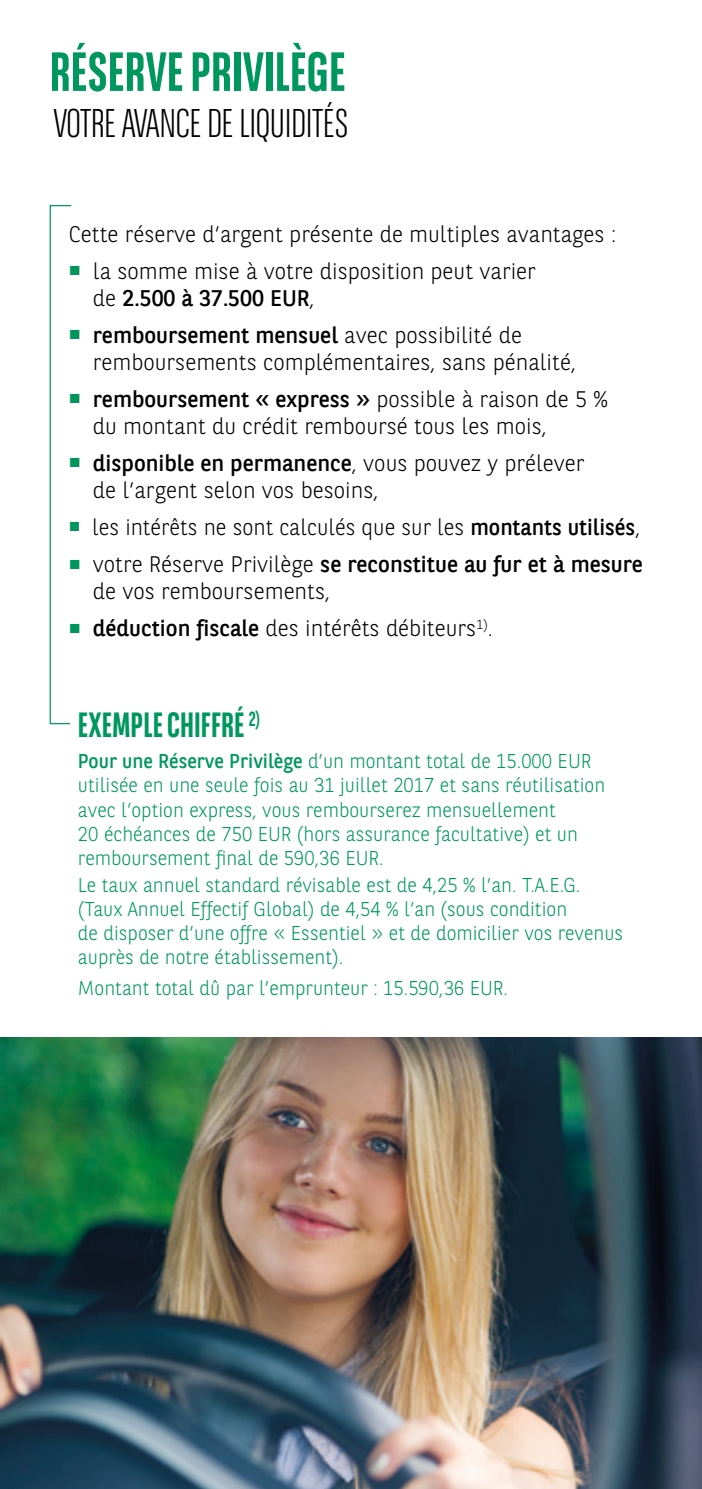
<style>
.page{position:relative;width:702px;height:1489px;background:#fff}
.page>*{position:absolute;margin:0;border:0;box-sizing:border-box;transform-origin:0 0}
.t1{font:700 55px "BNPP Sans Condensed";color:#00975f}
.t2{font:300 40px "BNPP Sans Condensed";letter-spacing:-.01em;color:#000}
.t3{font:700 35px "BNPP Sans Condensed";color:#00975f}
.t4{font:300 22.5px/27px "BNPP Sans";color:#000}
.t5{font:300 20px/24px "BNPP Sans";color:#00975f}
.s1{font-weight:400}
</style>
<div class="page">
<img style="left:0;top:1037px;width:702px;height:451px">
<svg style="left:49px;top:205px;width:23px;height:520px"></svg>
<div style="left:71px;top:704px;width:196px;height:40px;background:#fff"></div>
<h1 class="t1" style="left:50px;top:40px;width:297px">RÉSERVE PRIVILÈGE</h1>
<h2 class="t2" style="left:53px;top:98px;width:296px">VOTRE AVANCE DE LIQUIDITÉS</h2>
<p class="t4" style="left:69px;top:219px;width:549px">Cette réserve d’argent présente de multiples avantages :</p>
<p class="t4" style="left:93px;top:256px;width:444px;text-indent:-24px"><sup>■</sup> la somme mise à votre disposition peut varier de <span class="s1">2.500 à 37.500 EUR</span>,</p>
<p class="t4" style="left:93px;top:320px;width:484px;text-indent:-24px"><sup>■</sup> <span class="s1">remboursement mensuel</span> avec possibilité de remboursements complémentaires, sans pénalité,</p>
<p class="t4" style="left:93px;top:384px;width:516px;text-indent:-24px"><sup>■</sup> <span class="s1">remboursement « express »</span> possible à raison de 5 % du montant du crédit remboursé tous les mois,</p>
<p class="t4" style="left:93px;top:448px;width:493px;text-indent:-24px"><sup>■</sup> <span class="s1">disponible en permanence</span>, vous pouvez y prélever de l’argent selon vos besoins,</p>
<p class="t4" style="left:69px;top:513px;width:573px"><sup>■</sup> les intérêts ne sont calculés que sur les <span class="s1">montants utilisés</span>,</p>
<p class="t4" style="left:93px;top:550px;width:551px;text-indent:-24px"><sup>■</sup> votre Réserve Privilège <span class="s1">se reconstitue au fur et à mesure </span>de vos remboursements,</p>
<p class="t4" style="left:69px;top:614px;width:425px"><sup>■</sup> <span class="s1">déduction fiscale</span> des intérêts débiteurs<sup>1)</sup>.</p>
<h3 class="t3" style="left:78px;top:704px;width:183px">EXEMPLE CHIFFRÉ <sup>2)</sup></h3>
<p class="t5" style="left:78px;top:748px;width:528px"><span class="s1">Pour une Réserve Privilège</span> d’un montant total de 15.000 EUR utilisée en une seule fois au 31 juillet 2017 et sans réutilisation avec l’option express, vous rembourserez mensuellement<br>20 échéances de 750 EUR (hors assurance facultative) et un remboursement final de 590,36 EUR.</p>
<p class="t5" style="left:78px;top:872px;width:546px">Le taux annuel standard révisable est de 4,25 % l’an. T.A.E.G. (Taux Annuel Effectif Global) de 4,54 % l’an (sous condition<br>de disposer d’une offre « Essentiel » et de domicilier vos revenus auprès de notre établissement).</p>
<p class="t5" style="left:78px;top:975px;width:431px">Montant total dû par l’emprunteur : 15.590,36 EUR.</p>
</div>
